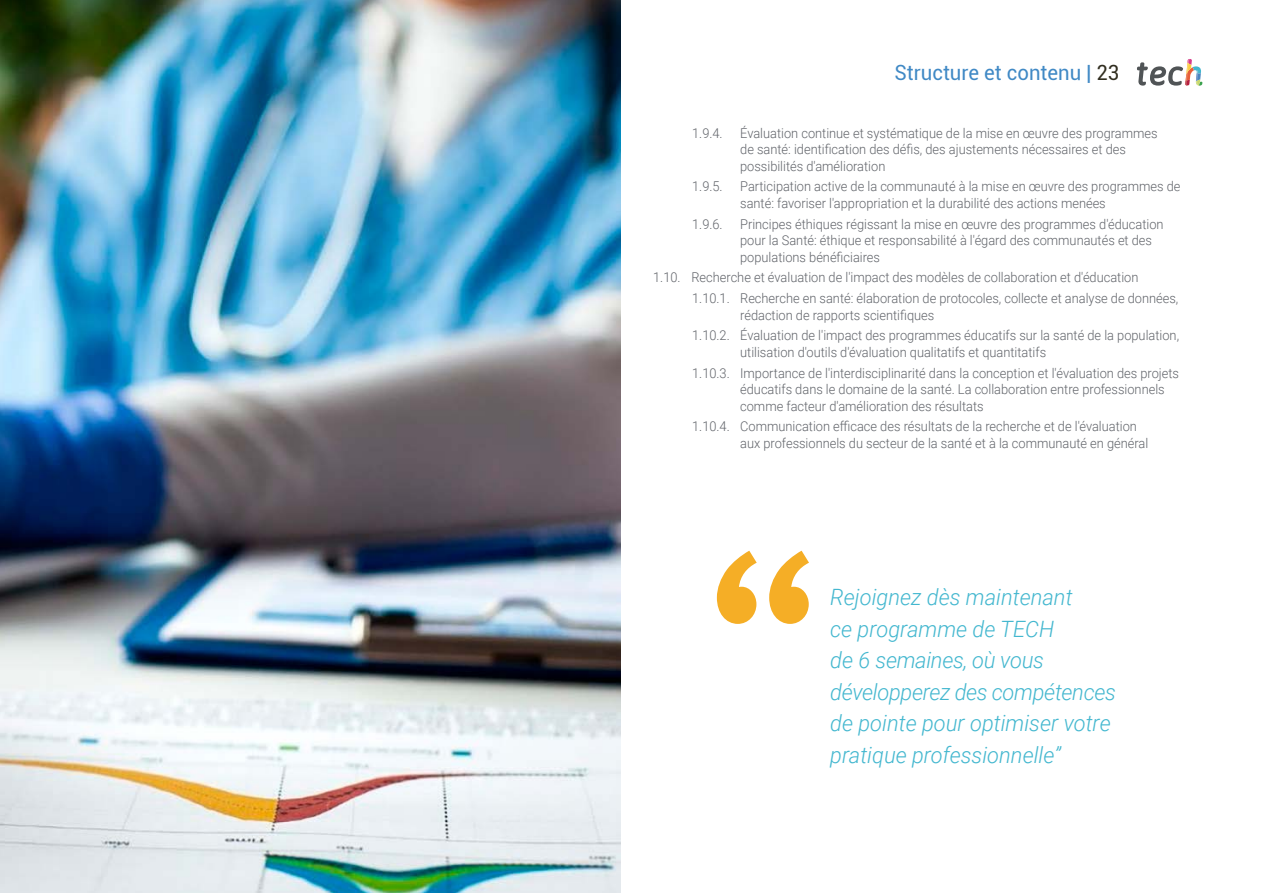
<style>
.page{position:relative;width:1263px;height:893px;background:#fff}
.page>*{position:absolute;margin:0;border:0;box-sizing:border-box;transform-origin:0 0}
.t1{font:italic 300 22.5px/31.5px "Roboto";color:#43b7cf}
.t2{font:21px "Roboto";color:#4089c5}
.t3{font:300 13.5px/16.5px "Roboto";color:#61646a;scale:.95 1}
.s1{color:#312e20}
</style>
<div class="page">
<svg style="left:717px;top:551px;width:92px;height:73px"></svg>
<img style="left:0;top:0;width:621px;height:893px">
<svg style="left:1137px;top:59px;width:65px;height:27px"></svg>
<h2 class="t2" style="left:894px;top:57px;width:226px">Structure et contenu | <span class="s1">23</span></h2>
<p class="t3" style="left:692px;top:124px;width:34px">1.9.4.</p>
<p class="t3" style="left:740px;top:124px;width:441px">Évaluation continue et systématique de la mise en œuvre des programmes de santé: identification des défis, des ajustements nécessaires et des possibilités d'amélioration</p>
<p class="t3" style="left:692px;top:178px;width:34px">1.9.5.</p>
<p class="t3" style="left:740px;top:178px;width:465px">Participation active de la communauté à la mise en œuvre des programmes de santé: favoriser l'appropriation et la durabilité des actions menées</p>
<p class="t3" style="left:692px;top:215px;width:34px">1.9.6.</p>
<p class="t3" style="left:740px;top:215px;width:447px">Principes éthiques régissant la mise en œuvre des programmes d'éducation pour la Santé: éthique et responsabilité à l'égard des communautés et des populations bénéficiaires</p>
<p class="t3" style="left:692px;top:267px;width:513px;line-height:20.7px;text-indent:-39px">1.10. Recherche et évaluation de l'impact des modèles de collaboration et d'éducation<br>1.10.1. Recherche en santé: élaboration de protocoles, collecte et analyse de données,</p>
<p class="t3" style="left:692px;top:304px;width:514px;line-height:20.7px;text-indent:48px">rédaction de rapports scientifiques<br>1.10.2. Évaluation de l'impact des programmes éducatifs sur la santé de la population,</p>
<p class="t3" style="left:692px;top:341px;width:514px;line-height:20.7px;text-indent:48px">utilisation d'outils d'évaluation qualitatifs et quantitatifs<br>1.10.3. Importance de l'interdisciplinarité dans la conception et l'évaluation des projets</p>
<p class="t3" style="left:740px;top:381px;width:448px">éducatifs dans le domaine de la santé. La collaboration entre professionnels comme facteur d'amélioration des résultats</p>
<p class="t3" style="left:740px;top:418px;width:431px;text-indent:-48px">1.10.4. Communication efficace des résultats de la recherche et de l'évaluation aux professionnels du secteur de la santé et à la communauté en général</p>
<h1 class="t1" style="left:830px;top:581px;width:287px">Rejoignez dès maintenant<br>ce programme de TECH<br>de 6 semaines, où vous développerez des compétences de pointe pour optimiser votre pratique professionnelle”</h1>
</div>
